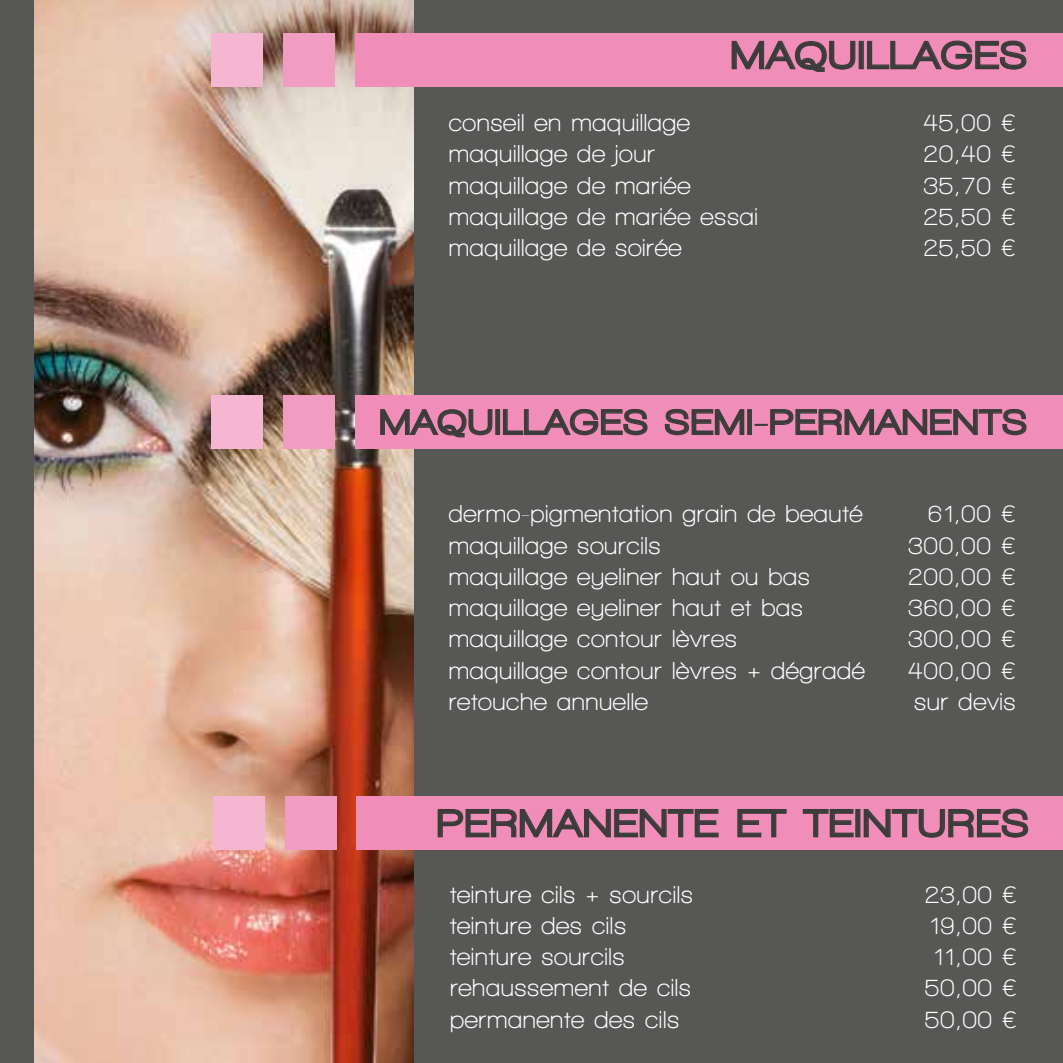
<style>
.page{position:relative;width:1063px;height:1063px;background:#575756}
.page>*{position:absolute;margin:0;border:0;box-sizing:border-box;transform-origin:0 0}
.t1{font:900 40px "Walkway";letter-spacing:.075em;color:#3c3c3b}
.t2{font:900 36.25px "Walkway";letter-spacing:.075em;color:#3c3c3b}
.t3{font:700 25px "Walkway";letter-spacing:.025em;color:#fff}
</style>
<div class="page">
<img style="left:34px;top:0;width:379px;height:1063px">
<div style="left:356px;top:34px;width:707px;height:53px;background:#f08db8"></div>
<div style="left:283px;top:34px;width:52px;height:53px;background:#f19cc3"></div>
<div style="left:211px;top:34px;width:52px;height:53px;background:#f5b6d2"></div>
<div style="left:356px;top:396px;width:707px;height:53px;background:#f08db8"></div>
<div style="left:283px;top:396px;width:52px;height:53px;background:#f19cc3"></div>
<div style="left:211px;top:396px;width:52px;height:53px;background:#f5b6d2"></div>
<svg style="left:731px;top:40px;width:125px;height:32px"></svg>
<div style="left:859px;top:41px;width:5px;height:28px;border:1px solid #3c3c3b"></div>
<svg style="left:867px;top:40px;width:160px;height:30px"></svg>
<svg style="left:380px;top:409px;width:113px;height:29px"></svg>
<div style="left:495px;top:409px;width:5px;height:26px;border:1px solid #3c3c3b"></div>
<svg style="left:502px;top:409px;width:146px;height:27px"></svg>
<svg style="left:664px;top:409px;width:81px;height:27px"></svg>
<div style="left:747px;top:409px;width:5px;height:26px;border:1px solid #3c3c3b"></div>
<svg style="left:755px;top:409px;width:272px;height:27px"></svg>
<div style="left:357px;top:796px;width:706px;height:53px;background:#f08db8"></div>
<div style="left:285px;top:796px;width:52px;height:53px;background:#f19cc3"></div>
<div style="left:213px;top:796px;width:51px;height:53px;background:#f5b6d2"></div>
<svg style="left:437px;top:809px;width:282px;height:29px"></svg>
<svg style="left:737px;top:809px;width:50px;height:29px"></svg>
<svg style="left:802px;top:809px;width:52px;height:29px"></svg>
<div style="left:855px;top:809px;width:5px;height:28px;border:1px solid #3c3c3b"></div>
<svg style="left:863px;top:808px;width:166px;height:30px"></svg>
<h1 class="t1" style="left:732px;top:34px;width:296px">MAQUILLAGES</h1>
<p class="t3" style="left:449px;top:109px;width:243px">conseil en maquillage</p>
<p class="t3" style="left:924px;top:109px;width:94px">45,00 €</p>
<p class="t3" style="left:449px;top:141px;width:208px">maquillage de jour</p>
<p class="t3" style="left:924px;top:141px;width:94px">20,40 €</p>
<p class="t3" style="left:449px;top:172px;width:243px">maquillage de mariée</p>
<p class="t3" style="left:924px;top:172px;width:94px">35,70 €</p>
<p class="t3" style="left:449px;top:203px;width:311px">maquillage de mariée essai</p>
<p class="t3" style="left:924px;top:203px;width:94px">25,50 €</p>
<p class="t3" style="left:449px;top:234px;width:234px">maquillage de soirée</p>
<p class="t3" style="left:924px;top:234px;width:94px">25,50 €</p>
<h2 class="t2" style="left:380px;top:403px;width:648px">MAQUILLAGES SEMI-PERMANENTS</h2>
<p class="t3" style="left:449px;top:501px;width:415px">dermo-pigmentation grain de beauté</p>
<p class="t3" style="left:928px;top:501px;width:89px">61,00 €</p>
<p class="t3" style="left:449px;top:532px;width:213px">maquillage sourcils</p>
<p class="t3" style="left:908px;top:532px;width:109px">300,00 €</p>
<p class="t3" style="left:449px;top:563px;width:363px">maquillage eyeliner haut ou bas</p>
<p class="t3" style="left:908px;top:563px;width:109px">200,00 €</p>
<p class="t3" style="left:449px;top:594px;width:356px">maquillage eyeliner haut et bas</p>
<p class="t3" style="left:908px;top:594px;width:109px">360,00 €</p>
<p class="t3" style="left:449px;top:626px;width:290px">maquillage contour lèvres</p>
<p class="t3" style="left:908px;top:626px;width:109px">300,00 €</p>
<p class="t3" style="left:449px;top:657px;width:418px">maquillage contour lèvres + dégradé</p>
<p class="t3" style="left:908px;top:657px;width:109px">400,00 €</p>
<p class="t3" style="left:449px;top:688px;width:201px">retouche annuelle</p>
<p class="t3" style="left:914px;top:688px;width:103px">sur devis</p>
<h1 class="t1" style="left:438px;top:802px;width:592px">PERMANENTE ET TEINTURES</h1>
<p class="t3" style="left:450px;top:881px;width:244px">teinture cils + sourcils</p>
<p class="t3" style="left:925px;top:881px;width:94px">23,00 €</p>
<p class="t3" style="left:450px;top:912px;width:178px">teinture des cils</p>
<p class="t3" style="left:929px;top:912px;width:89px">19,00 €</p>
<p class="t3" style="left:450px;top:943px;width:176px">teinture sourcils</p>
<p class="t3" style="left:933px;top:943px;width:85px">11,00 €</p>
<p class="t3" style="left:450px;top:974px;width:242px">rehaussement de cils</p>
<p class="t3" style="left:925px;top:974px;width:94px">50,00 €</p>
<p class="t3" style="left:450px;top:1006px;width:231px">permanente des cils</p>
<p class="t3" style="left:925px;top:1006px;width:94px">50,00 €</p>
</div>
